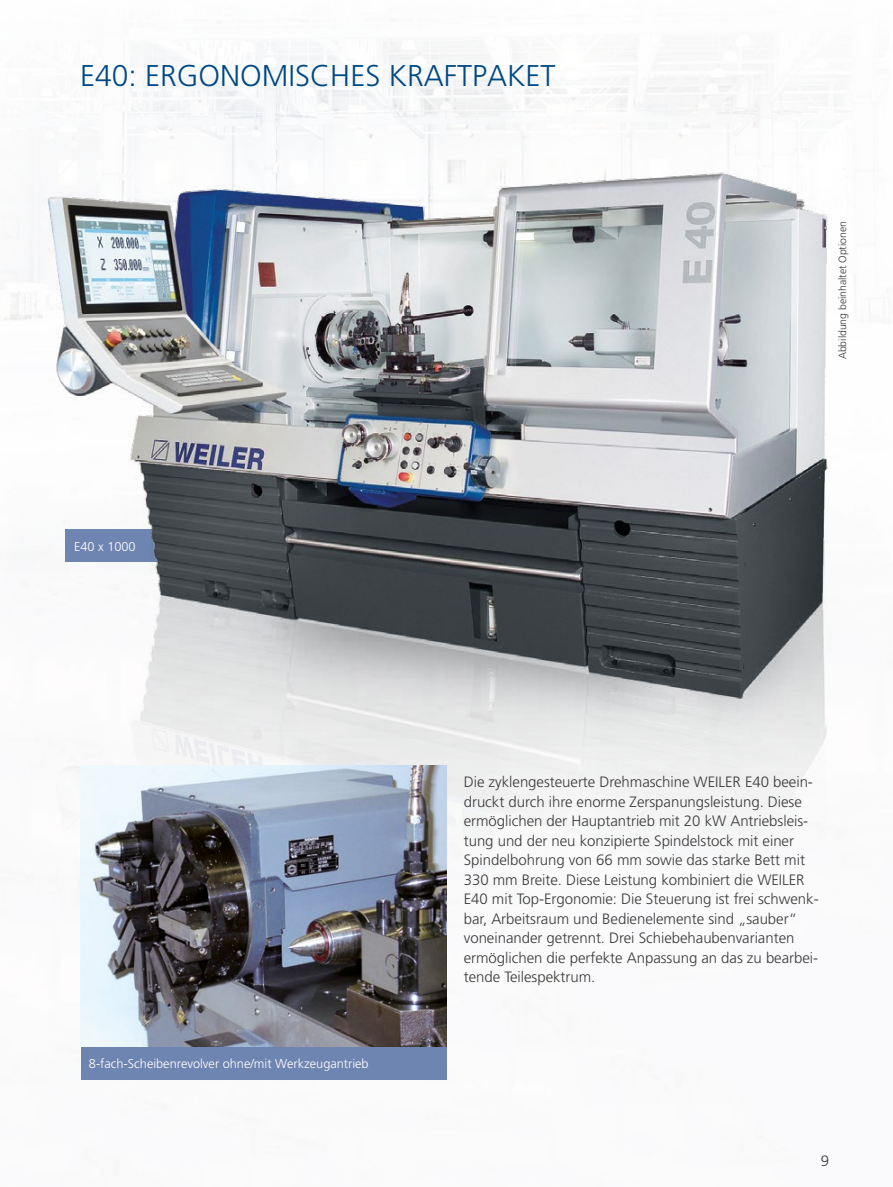
<style>
.page{position:relative;width:893px;height:1187px;background:#fff}
.page>*{position:absolute;margin:0;border:0;box-sizing:border-box;transform-origin:0 0}
.t1{font:300 30px "Frutiger LT Pro";color:#004984}
.t2{font:300 15px/19.5px "Frutiger LT Pro";letter-spacing:-.005em;color:#3b3b3a}
.t3{font:300 12.75px "Frutiger LT Pro";color:#fff}
.t4{font:300 10.5px "Frutiger LT Pro";letter-spacing:-.005em;color:#3b3b3a}
</style>
<div class="page">
<div style="left:81px;top:1046px;width:365px;height:33px;background:#6f85b1"></div>
<img style="left:30px;top:144px;width:798px;height:761px">
<img style="left:81px;top:765px;width:365px;height:281px">
<h1 class="t1" style="left:80px;top:58px;width:477px">E40: ERGONOMISCHES KRAFTPAKET</h1>
<p class="t3" style="left:74px;top:538px;width:63px">E40 x 1000</p>
<p class="t4" style="left:836px;top:359px;width:139px;rotate:-90deg">Abbildung beinhaltet Optionen</p>
<p class="t3" style="left:89px;top:1055px;width:281px">8-fach-Scheibenrevolver ohne/mit Werkzeugantrieb</p>
<p class="t2" style="left:464px;top:772px;width:356px">Die zyklengesteuerte Drehmaschine WEILER E40 beein&shy;druckt durch ihre enorme Zerspanungsleistung. Diese ermöglichen der Hauptantrieb mit 20 kW Antriebsleis&shy;tung und der neu konzipierte Spindelstock mit einer Spindelbohrung von 66 mm sowie das starke Bett mit 330 mm Breite. Diese Leistung kombiniert die WEILER E40 mit Top-Ergonomie: Die Steuerung ist frei schwenk&shy;bar, Arbeitsraum und Bedienelemente sind „sauber“ voneinander getrennt. Drei Schiebehaubenvarianten ermöglichen die perfekte Anpassung an das zu bearbei&shy;tende Teilespektrum.</p>
<p class="t2" style="left:821px;top:1151px;width:10px">9</p>
</div>
